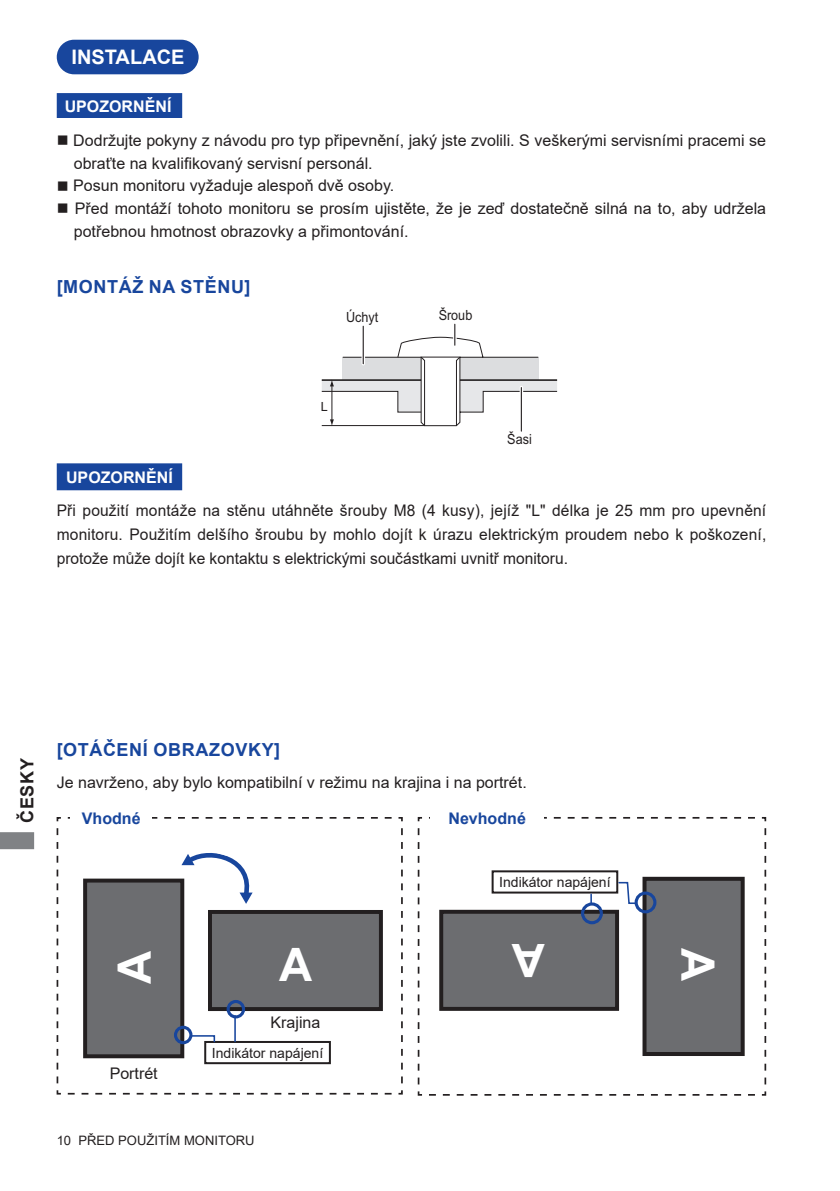
<style>
.page{position:relative;width:840px;height:1191px;background:#fff}
.page>*{position:absolute;margin:0;border:0;box-sizing:border-box;transform-origin:0 0}
.Title23BI{font:700 46px "Arial";color:#fff}
.Title10BW{font:700 20px "Arial";color:#fff}
.Title9BB{font:700 18px "Arial";letter-spacing:.035em;color:#18469d}
.t1{font:700 18px "Arial";letter-spacing:.035em;color:#231f20}
.Item8RL3-3{font:16px/22.6px "Arial";color:#231f20}
.Body_text8R{font:16px/24px "Arial";color:#231f20;text-align:justify}
.Title8BW{font:700 16px "Arial";color:#fff}
.Caption7R{font:16px "Arial";color:#231f20}
.Title8BB{font:700 16px "Arial";color:#18469d}
.Body_text8R-2{font:14px "Arial";color:#231f20}
.Body_text8R-3{font:14px "Arial";color:#231f20;scale:.9 1}
.t2{font:13px "Arial";color:#231f20}
.t3{font:12.6px "Arial";color:#231f20}
</style>
<div class="page">
<svg style="left:0;top:832px;width:34px;height:17px"></svg>
<div style="left:58px;top:41px;width:139px;height:32px;background:#18469d;border-radius:16px"></div>
<div style="left:57px;top:40px;width:141px;height:34px;border:2px solid #18469d;border-radius:16px"></div>
<svg style="left:417px;top:817px;width:349px;height:279px"></svg>
<svg style="left:56px;top:817px;width:347px;height:278px"></svg>
<svg style="left:321px;top:324px;width:235px;height:103px"></svg>
<svg style="left:519px;top:387px;width:4px;height:44px"></svg>
<hr style="left:520px;top:387px;width:1px;height:44px;background:#231f20">
<div style="left:57px;top:463px;width:125px;height:27px;background:#18469d;border:2px solid #18469d"></div>
<div style="left:57px;top:93px;width:125px;height:25px;background:#18469d;border:2px solid #18469d"></div>
<div style="left:204px;top:1041px;width:127px;height:23px;border:2px solid #231f20"></div>
<div style="left:491px;top:870px;width:127px;height:23px;border:2px solid #231f20"></div>
<div style="left:210px;top:912px;width:170px;height:97px;background:#6c6d70"></div>
<div style="left:208px;top:910px;width:174px;height:101px;border:4px solid #231f20"></div>
<div style="left:644px;top:878px;width:98px;height:176px;background:#6c6d70"></div>
<div style="left:642px;top:876px;width:102px;height:180px;border:4px solid #231f20"></div>
<div style="left:70px;top:810px;width:82px;height:20px;background:#fff"></div>
<div style="left:441px;top:911px;width:175px;height:98px;background:#6c6d70"></div>
<div style="left:439px;top:909px;width:179px;height:101px;border:4px solid #231f20"></div>
<div style="left:85px;top:880px;width:97px;height:176px;background:#6c6d70"></div>
<div style="left:83px;top:878px;width:101px;height:180px;border:4px solid #231f20"></div>
<div style="left:430px;top:810px;width:114px;height:19px;background:#fff"></div>
<svg style="left:181px;top:848px;width:72px;height:56px"></svg>
<div style="left:174px;top:1025px;width:18px;height:19px;border:3px solid #18469d;border-radius:50%"></div>
<svg style="left:189px;top:1034px;width:27px;height:9px"></svg>
<div style="left:226px;top:1000px;width:19px;height:18px;border:3px solid #18469d;border-radius:50%"></div>
<hr style="left:234px;top:1016px;width:2px;height:25px;background:#18469d">
<div style="left:634px;top:891px;width:22px;height:22px;border:3px solid #18469d;border-radius:50%"></div>
<div style="left:580px;top:902px;width:22px;height:22px;border:3px solid #18469d;border-radius:50%"></div>
<svg style="left:617px;top:881px;width:20px;height:23px"></svg>
<p class="Title10BW" style="left:71px;top:43px;width:114px">INSTALACE</p>
<p class="Title8BW" style="left:65px;top:95px;width:108px">UPOZORNĚNÍ</p>
<p class="Item8RL3-3" style="left:74px;top:129px;width:693px;text-indent:-17px">■ Dodržujte pokyny z návodu pro typ připevnění, jaký jste zvolili. S veškerými servisními pracemi se obraťte na kvalifikovaný servisní personál.</p>
<p class="Item8RL3-3" style="left:57px;top:174px;width:339px">■ Posun monitoru vyžaduje alespoň dvě osoby.</p>
<p class="Item8RL3-3" style="left:74px;top:197px;width:693px;text-indent:-17px">■ Před montáží tohoto monitoru se prosím ujistěte, že je zeď dostatečně silná na to, aby udržela potřebnou hmotnost obrazovky a přimontování.</p>
<p class="Title9BB" style="left:57px;top:274px;width:195px">[MONTÁŽ NA STĚNU]</p>
<p class="Title8BW" style="left:66px;top:465px;width:108px">UPOZORNĚNÍ</p>
<p class="Body_text8R-3" style="left:346px;top:308px;width:37px">Úchyt</p>
<p class="Body_text8R-3" style="left:438px;top:306px;width:39px">Šroub</p>
<p class="t3" style="left:320px;top:398px;width:9px">L</p>
<p class="Body_text8R-3" style="left:507px;top:430px;width:29px">Šasi</p>
<p class="Body_text8R" style="left:57px;top:498px;width:710px">Při použití montáže na stěnu utáhněte šrouby M8 (4 kusy), jejíž "L" délka je 25 mm pro upevnění monitoru. Použitím delšího šroubu by mohlo dojít k úrazu elektrickým proudem nebo k poškození, protože může dojít ke kontaktu s elektrickými součástkami uvnitř monitoru.</p>
<p class="t1" style="left:14px;top:822px;width:66px;rotate:-90deg">ČESKY</p>
<p class="Title9BB" style="left:57px;top:736px;width:225px">[OTÁČENÍ OBRAZOVKY]</p>
<p class="Body_text8R" style="left:57px;top:770px;width:471px">Je navrženo, aby bylo kompatibilní v režimu na krajina i na portrét.</p>
<p class="Title8BB" style="left:82px;top:807px;width:60px">Vhodné</p>
<p class="Title23BI" style="left:102px;top:984px;width:35px;rotate:-90deg">A</p>
<p class="Caption7R" style="left:110px;top:1062px;width:50px">Portrét</p>
<p class="Caption7R" style="left:270px;top:1011px;width:51px">Krajina</p>
<p class="Body_text8R-2" style="left:212px;top:1043px;width:113px">Indikátor napájení</p>
<p class="t2" style="left:57px;top:1131px;width:199px">10 PŘED POUŽITÍM MONITORU</p>
<p class="Title8BB" style="left:448px;top:807px;width:79px">Nevhodné</p>
<p class="Body_text8R-2" style="left:499px;top:872px;width:113px">Indikátor napájení</p>
<p class="Title23BI" style="left:544px;top:992px;width:35px;rotate:-180deg">A</p>
<p class="Title23BI" style="left:729px;top:947px;width:35px;rotate:90deg">A</p>
</div>
